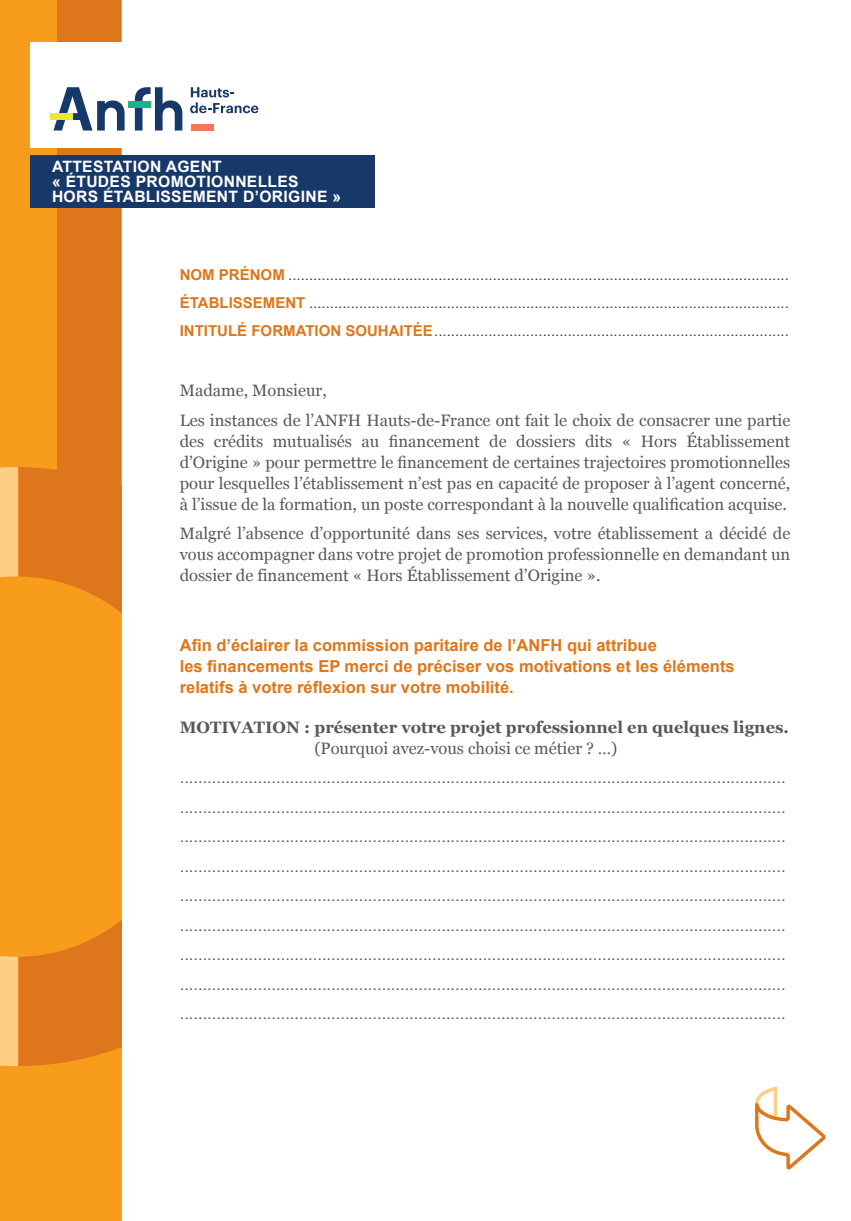
<style>
.page{position:relative;width:851px;height:1221px;background:#fff}
.page>*{position:absolute;margin:0;border:0;box-sizing:border-box;transform-origin:0 0}
.TC{font:16.5px "Arial";color:#57585a}
.TC-2{font:16.5px/21px "Georgia";color:#57585a;text-align:justify}
.ss_titre{font:700 16.5px/21px "Arial";color:#de761b}
.TC-3{font:700 16.5px/21px "Georgia";color:#57585a}
.t1{font:700 15.6px/15px "Arial";letter-spacing:.02em;color:#fff}
.TC-4{font:15px "Arial";color:#3e3e3f}
.s1{font-weight:700;color:#de761b}
.s2{font-weight:400}
</style>
<div class="page">
<div style="left:0;top:0;width:121px;height:1220px;background:#f89c1c"></div>
<div style="left:58px;top:0;width:63px;height:531px;background:#de761b"></div>
<svg style="left:0;top:467px;width:121px;height:599px"></svg>
<div style="left:30px;top:43px;width:344px;height:105px;background:#fff"></div>
<div style="left:30px;top:155px;width:344px;height:52px;background:#17396a"></div>
<svg style="left:53px;top:87px;width:72px;height:43px"></svg>
<svg style="left:135px;top:87px;width:47px;height:43px"></svg>
<svg style="left:190px;top:87px;width:68px;height:26px"></svg>
<div style="left:191px;top:124px;width:22px;height:6px;background:#f37557"></div>
<div style="left:50px;top:113px;width:23px;height:7px;background:#ebe835"></div>
<div style="left:128px;top:101px;width:22px;height:7px;background:#15b68d"></div>
<svg style="left:755px;top:1086px;width:71px;height:83px"></svg>
<p class="t1" style="left:52px;top:159px;width:291px">ATTESTATION AGENT<br>« ÉTUDES PROMOTIONNELLES<br>HORS ÉTABLISSEMENT D’ORIGINE »</p>
<p class="TC-4" style="left:180px;top:265px;width:610px"><span class="s1">NOM PRÉNOM</span> ........................................................................................................................</p>
<p class="TC-4" style="left:180px;top:293px;width:610px"><span class="s1">ÉTABLISSEMENT</span> ...................................................................................................................</p>
<p class="TC-4" style="left:180px;top:321px;width:610px"><span class="s1">INTITULÉ FORMATION SOUHAITÉE</span>.....................................................................................</p>
<p class="TC-2" style="left:180px;top:379px;width:148px">Madame, Monsieur,</p>
<p class="TC-2" style="left:180px;top:409px;width:612px">Les instances de l’ANFH Hauts-de-France ont fait le choix de consacrer une partie des crédits mutualisés au financement de dossiers dits « Hors Établissement d’Origine » pour permettre le financement de certaines trajectoires promotionnelles pour lesquelles l’établissement n’est pas en capacité de proposer à l’agent concerné, à l’issue de la formation, un poste correspondant à la nouvelle qualification acquise.</p>
<p class="TC-2" style="left:180px;top:522px;width:612px">Malgré l’absence d’opportunité dans ses services, votre établissement a décidé de vous accompagner dans votre projet de promotion professionnelle en demandant un dossier de financement « Hors Établissement d’Origine ».</p>
<p class="ss_titre" style="left:180px;top:635px;width:556px">Afin d’éclairer la commission paritaire de l’ANFH qui attribue<br>les financements EP merci de préciser vos motivations et les éléments relatifs à votre réflexion sur votre mobilité.</p>
<p class="TC-3" style="left:314px;top:715px;width:476px;text-indent:-135px">MOTIVATION : présenter votre projet professionnel en quelques lignes. <span class="s2">(Pourquoi avez-vous choisi ce métier ? …)</span></p>
<p class="TC" style="left:180px;top:766px;width:607px">....................................................................................................................................</p>
<p class="TC" style="left:180px;top:796px;width:607px">....................................................................................................................................</p>
<p class="TC" style="left:180px;top:825px;width:607px">....................................................................................................................................</p>
<p class="TC" style="left:180px;top:855px;width:607px">....................................................................................................................................</p>
<p class="TC" style="left:180px;top:884px;width:607px">....................................................................................................................................</p>
<p class="TC" style="left:180px;top:914px;width:607px">....................................................................................................................................</p>
<p class="TC" style="left:180px;top:943px;width:607px">....................................................................................................................................</p>
<p class="TC" style="left:180px;top:973px;width:607px">....................................................................................................................................</p>
<p class="TC" style="left:180px;top:1002px;width:607px">....................................................................................................................................</p>
</div>
